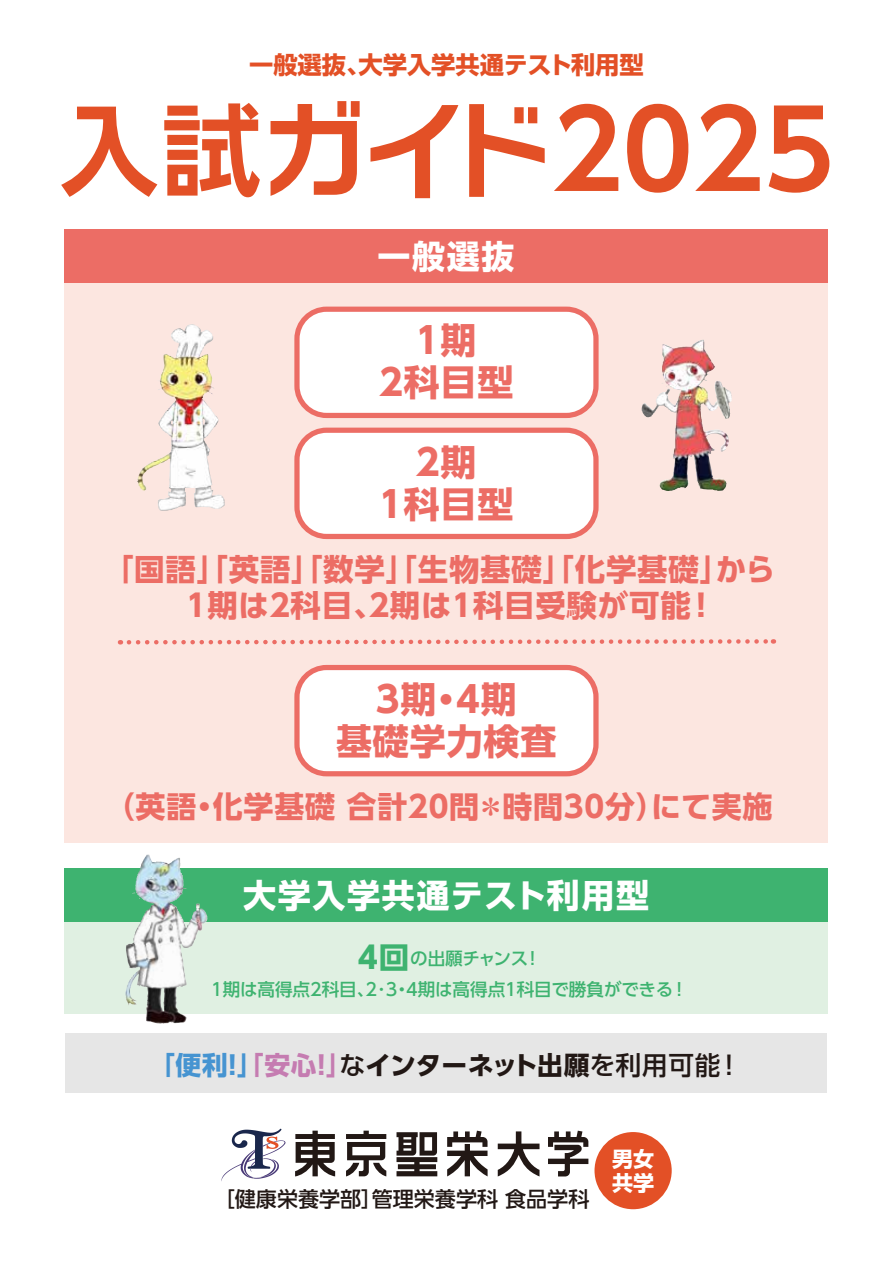
<style>
.page{position:relative;width:893px;height:1263px;background:#fff}
.page>*{position:absolute;margin:0;border:0;box-sizing:border-box;transform-origin:0 0}
.t1{font:700 107.1px "UD Shin Go Pro De";color:#e35026}
.t2{font:700 36px/42px "UD Shin Go Pro";letter-spacing:.025em;color:#ec6d65;text-align:center}
.t3{font:700 33px "UD Shin Go Pro";letter-spacing:.05em;color:#fff}
.t4{font:700 30.45px/36px "UD Shin Go Pro";letter-spacing:.025em;color:#ec6d65}
.t5{font:700 30px "UD Shin Go Pro";letter-spacing:.025em;color:#ec6d65}
.t6{font:700 25.8px "UD Shin Go Pro";letter-spacing:-.005em;color:#221815}
.t7{font:700 24.3px "UD Shin Go Pro";color:#e35026}
.t8{font:500 21px "UD Shin Go Pro";color:#221815}
.t9{font:700 21px/24.5px "UD Shin Go Pro";color:#fff}
.t10{font:500 17.55px/31.2px "UD Shin Go Pro";letter-spacing:-.005em;color:#3eb370;text-align:center}
.s1{font-size:99.45px}
.s2{font-family:"Typelabo N Std De";font-size:103.65px}
.s3{font-weight:700;font-size:30.45px}
.s4{color:#4694d1}
.s5{color:#c57cb1}
.s6{font-weight:500}
</style>
<div class="page">
<div style="left:65px;top:888px;width:763px;height:126px;background:#e0f0e2"></div>
<div style="left:65px;top:250px;width:763px;height:593px;background:#fce6e0"></div>
<div style="left:65px;top:229px;width:763px;height:53px;background:#ec6d65"></div>
<div style="left:65px;top:868px;width:763px;height:53px;background:#3eb370"></div>
<div style="left:66px;top:1034px;width:761px;height:59px;background:#e6e6e6"></div>
<svg style="left:221px;top:1129px;width:64px;height:52px"></svg>
<div style="left:594px;top:1132px;width:78px;height:77px;background:#e35026;border-radius:50%"></div>
<svg style="left:498px;top:1131px;width:41px;height:45px"></svg>
<svg style="left:295px;top:1131px;width:40px;height:45px"></svg>
<svg style="left:396px;top:1132px;width:41px;height:44px"></svg>
<svg style="left:447px;top:1131px;width:41px;height:45px"></svg>
<svg style="left:548px;top:1131px;width:40px;height:45px"></svg>
<svg style="left:346px;top:1131px;width:40px;height:45px"></svg>
<svg style="left:120px;top:639px;width:654px;height:6px"></svg>
<img style="left:641px;top:341px;width:58px;height:139px">
<img style="left:137px;top:328px;width:48px;height:161px">
<div style="left:297px;top:309px;width:299px;height:106px;background:#fff;border-radius:30px"></div>
<div style="left:294px;top:307px;width:305px;height:111px;border:5px solid #ec6d65;border-radius:30px"></div>
<div style="left:297px;top:430px;width:299px;height:106px;background:#fff;border-radius:30px"></div>
<div style="left:294px;top:428px;width:305px;height:111px;border:5px solid #ec6d65;border-radius:30px"></div>
<div style="left:297px;top:667px;width:299px;height:107px;background:#fff;border-radius:30px"></div>
<div style="left:294px;top:665px;width:305px;height:111px;border:5px solid #ec6d65;border-radius:30px"></div>
<img style="left:135px;top:855px;width:19px;height:77px">
<p class="t7" style="left:249px;top:45px;width:396px">一般選抜、大学入学共通テスト利用型</p>
<h1 class="t1" style="left:60px;top:63px;width:776px"><span class="s1">入試</span><span class="s2">ガイド</span>2025</h1>
<p class="t3" style="left:378px;top:230px;width:138px">一般選抜</p>
<p class="t2" style="left:379px;top:318px;width:136px">1期<br>2科目型</p>
<p class="t2" style="left:379px;top:440px;width:136px">2期<br>1科目型</p>
<p class="t4" style="left:187px;top:551px;width:590px;text-indent:-84px">「国語」「英語」「数学」「生物基礎」「化学基礎」から<br>1期は2科目、2期は1科目受験が可能！</p>
<p class="t2" style="left:336px;top:678px;width:222px">3期・4期<br>基礎学力検査</p>
<p class="t5" style="left:105px;top:782px;width:669px">（英語・化学基礎 合計20問＊時間30分）にて実施</p>
<p class="t3" style="left:243px;top:869px;width:407px">大学入学共通テスト利用型</p>
<p class="t10" style="left:211px;top:942px;width:478px"><span class="s3">4回</span>の出願チャンス！<br>1期は高得点2科目、2･3・4期は高得点1科目で勝負ができる！</p>
<p class="t6" style="left:149px;top:1044px;width:594px"><span class="s4">「便利！」</span><span class="s5">「安心！」</span><span class="s6">な</span>インターネット出願<span class="s6">を利用可能！</span></p>
<p class="t8" style="left:214px;top:1182px;width:377px">［健康栄養学部］管理栄養学科 食品学科</p>
<p class="t9" style="left:612px;top:1146px;width:44px">男女共学</p>
</div>
